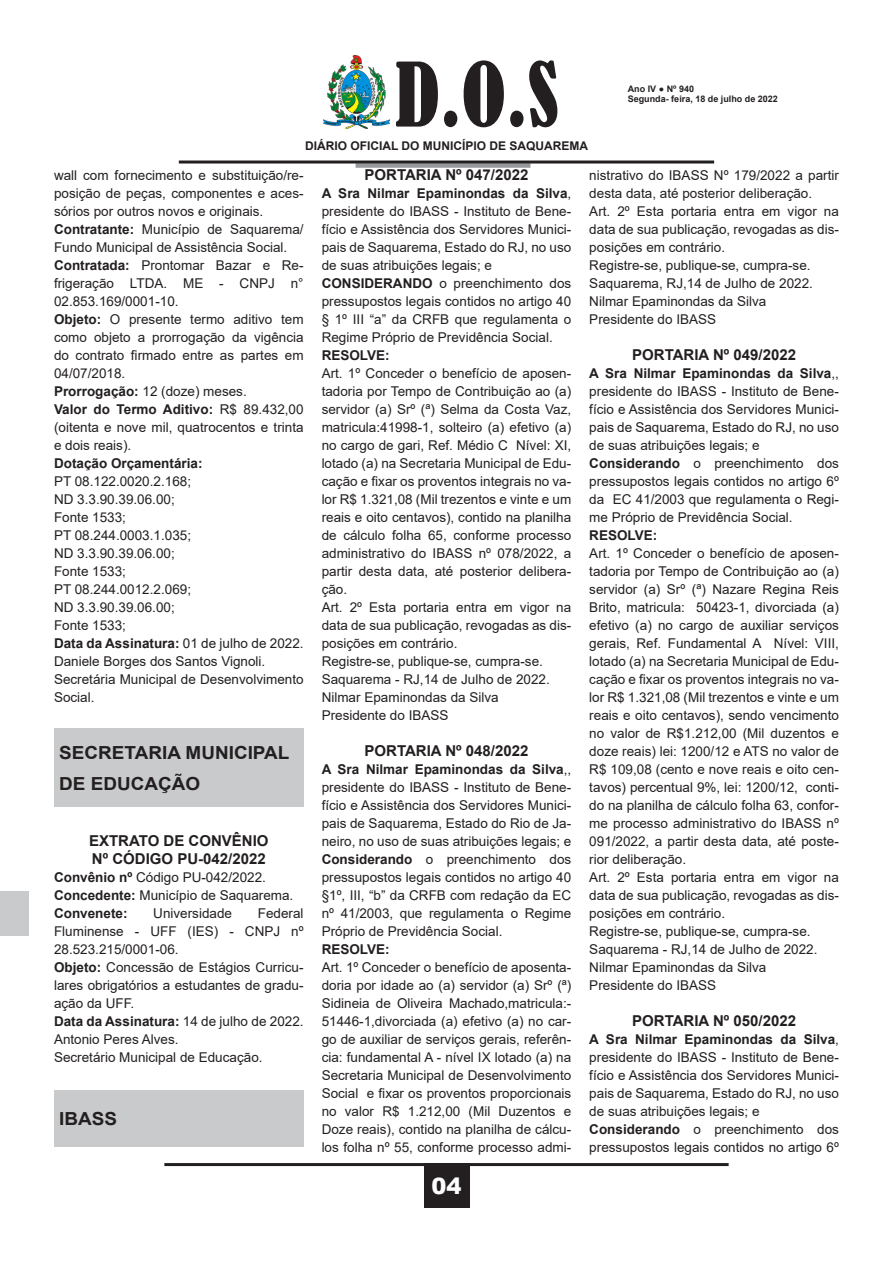
<style>
.page{position:relative;width:893px;height:1263px;background:#fff}
.page>*{position:absolute;margin:0;border:0;box-sizing:border-box;transform-origin:0 0}
.t1{font:condensed 82.5px "Bernard";color:#231f20}
.t2{font:900 22.5px "Arial";color:#fff}
.t3{font:700 18px "Arial";color:#231f20;scale:1.05 1}
.t4{font:700 15px "Arial";color:#231f20}
.t5{font:13.5px/18px "Arial";color:#231f20;text-align:justify}
.t6{font:700 13.5px "Arial";color:#231f20}
.t7{font:700 12px "Arial";color:#231f20}
.t8{font:700 9px/10.8px "Arial";color:#231f20}
.s1{font-weight:700}
.s2{font-weight:400}
</style>
<div class="page">
<hr style="left:164px;top:1163px;width:565px;height:3px;background:#231f20">
<div style="left:424px;top:1163px;width:45px;height:45px;background:#231f20"></div>
<img style="left:324px;top:55px;width:65px;height:73px">
<div style="left:356px;top:163px;width:174px;height:5px;background:#97999c"></div>
<hr style="left:179px;top:161px;width:535px;height:3px;background:#231f20">
<div style="left:54px;top:729px;width:250px;height:78px;background:#c9cacc"></div>
<div style="left:0;top:890px;width:29px;height:45px;background:#c9cacc"></div>
<div style="left:54px;top:1091px;width:250px;height:56px;background:#c9cacc"></div>
<h1 class="t1" style="left:395px;top:47px;width:165px">D.O.S</h1>
<p class="t7" style="left:305px;top:137px;width:285px">DIÁRIO OFICIAL DO MUNICÍPIO DE SAQUAREMA</p>
<p class="t8" style="left:628px;top:83px;width:152px">Ano IV ● Nº 940<br>Segunda- feira, 18 de julho de 2022</p>
<p class="t5" style="left:54px;top:166px;width:251px">wall com fornecimento e substituição/re&shy;posição de peças, componentes e aces&shy;sórios por outros novos e originais.</p>
<p class="t5" style="left:54px;top:220px;width:251px"><span class="s1">Contratante:</span> Município de Saquarema/<br>Fundo Municipal de Assistência Social.</p>
<p class="t5" style="left:54px;top:256px;width:251px"><span class="s1">Contratada:</span> Prontomar Bazar e Re&shy;frigeração LTDA. ME - CNPJ n° 02.853.169/0001-10.</p>
<p class="t5" style="left:54px;top:310px;width:251px"><span class="s1">Objeto:</span> O presente termo aditivo tem como objeto a prorrogação da vigência do contrato firmado entre as partes em 04/07/2018.</p>
<p class="t5" style="left:54px;top:382px;width:194px"><span class="s1">Prorrogação:</span> 12 (doze) meses.</p>
<p class="t5" style="left:54px;top:400px;width:251px"><span class="s1">Valor do Termo Aditivo:</span> R$ 89.432,00 (oitenta e nove mil, quatrocentos e trinta e dois reais).</p>
<p class="t6" style="left:54px;top:454px;width:150px">Dotação Orçamentária:</p>
<p class="t5" style="left:54px;top:472px;width:139px">PT 08.122.0020.2.168;</p>
<p class="t5" style="left:54px;top:490px;width:122px">ND 3.3.90.39.06.00;</p>
<p class="t5" style="left:54px;top:508px;width:74px">Fonte 1533;</p>
<p class="t5" style="left:54px;top:526px;width:139px">PT 08.244.0003.1.035;</p>
<p class="t5" style="left:54px;top:544px;width:122px">ND 3.3.90.39.06.00;</p>
<p class="t5" style="left:54px;top:562px;width:74px">Fonte 1533;</p>
<p class="t5" style="left:54px;top:580px;width:139px">PT 08.244.0012.2.069;</p>
<p class="t5" style="left:54px;top:598px;width:122px">ND 3.3.90.39.06.00;</p>
<p class="t5" style="left:54px;top:616px;width:74px">Fonte 1533;</p>
<p class="t6" style="left:54px;top:634px;width:251px">Data da Assinatura: <span class="s2">01 de julho de 2022.</span></p>
<p class="t5" style="left:54px;top:652px;width:213px">Daniele Borges dos Santos Vignoli.</p>
<p class="t5" style="left:54px;top:670px;width:251px">Secretária Municipal de Desenvolvimento<br>Social.</p>
<p class="t3" style="left:59px;top:740px;width:221px">SECRETARIA MUNICIPAL</p>
<p class="t3" style="left:59px;top:771px;width:136px">DE EDUCAÇÃO</p>
<p class="t4" style="left:89px;top:830px;width:181px">EXTRATO DE CONVÊNIO</p>
<p class="t4" style="left:92px;top:848px;width:175px">Nº CÓDIGO PU-042/2022</p>
<p class="t5" style="left:54px;top:868px;width:213px"><span class="s1">Convênio nº</span> Código PU-042/2022.</p>
<p class="t5" style="left:54px;top:886px;width:241px"><span class="s1">Concedente:</span> Município de Saquarema.</p>
<p class="t6" style="left:54px;top:904px;width:75px">Convenete:</p>
<p class="t5" style="left:153px;top:904px;width:80px">Universidade</p>
<p class="t5" style="left:54px;top:904px;width:251px;text-indent:204px">Federal Fluminense - UFF (IES) - CNPJ nº 28.523.215/0001-06.</p>
<p class="t5" style="left:54px;top:958px;width:251px"><span class="s1">Objeto:</span> Concessão de Estágios Curricu&shy;lares obrigatórios a estudantes de gradu&shy;ação da UFF.</p>
<p class="t6" style="left:54px;top:1012px;width:251px">Data da Assinatura: <span class="s2">14 de julho de 2022.</span></p>
<p class="t5" style="left:54px;top:1030px;width:126px">Antonio Peres Alves.</p>
<p class="t5" style="left:54px;top:1048px;width:210px">Secretário Municipal de Educação.</p>
<p class="t3" style="left:59px;top:1106px;width:57px">IBASS</p>
<p class="t4" style="left:365px;top:164px;width:165px">PORTARIA Nº 047/2022</p>
<p class="t5" style="left:322px;top:184px;width:251px"><span class="s1">A Sra Nilmar Epaminondas da Silva</span>, presidente do IBASS - Instituto de Bene&shy;fício e Assistência dos Servidores Munici&shy;pais de Saquarema, Estado do RJ, no uso de suas atribuições legais; e</p>
<p class="t5" style="left:322px;top:274px;width:251px"><span class="s1">CONSIDERANDO</span> o preenchimento dos pressupostos legais contidos no artigo 40 § 1º III “a” da CRFB que regulamenta o Regime Próprio de Previdência Social.</p>
<p class="t6" style="left:322px;top:346px;width:70px">RESOLVE:</p>
<p class="t5" style="left:322px;top:364px;width:251px">Art. 1º Conceder o benefício de aposen&shy;tadoria por Tempo de Contribuição ao (a) servidor (a) Srº (ª) Selma da Costa Vaz, matricula:41998-1, solteiro (a) efetivo (a) no cargo de gari, Ref. Médio C Nível: XI, lotado (a) na Secretaria Municipal de Edu&shy;cação e fixar os proventos integrais no va&shy;lor R$ 1.321,08 (Mil trezentos e vinte e um reais e oito centavos), contido na planilha de cálculo folha 65, conforme processo administrativo do IBASS nº 078/2022, a partir desta data, até posterior delibera&shy;ção.</p>
<p class="t5" style="left:322px;top:598px;width:251px">Art. 2º Esta portaria entra em vigor na data de sua publicação, revogadas as dis&shy;posições em contrário.</p>
<p class="t5" style="left:322px;top:652px;width:223px">Registre-se, publique-se, cumpra-se.</p>
<p class="t5" style="left:322px;top:670px;width:230px">Saquarema - RJ,14 de Julho de 2022.</p>
<p class="t5" style="left:322px;top:688px;width:179px">Nilmar Epaminondas da Silva</p>
<p class="t5" style="left:322px;top:706px;width:128px">Presidente do IBASS</p>
<p class="t4" style="left:365px;top:740px;width:165px">PORTARIA Nº 048/2022</p>
<p class="t5" style="left:322px;top:760px;width:251px"><span class="s1">A Sra Nilmar Epaminondas da Silva</span>,, presidente do IBASS - Instituto de Bene&shy;fício e Assistência dos Servidores Munici&shy;pais de Saquarema, Estado do Rio de Ja&shy;neiro, no uso de suas atribuições legais; e</p>
<p class="t5" style="left:322px;top:850px;width:251px"><span class="s1">Considerando</span> o preenchimento dos pressupostos legais contidos no artigo 40 §1º, III, “b” da CRFB com redação da EC nº 41/2003, que regulamenta o Regime Próprio de Previdência Social.</p>
<p class="t6" style="left:322px;top:940px;width:70px">RESOLVE:</p>
<p class="t5" style="left:322px;top:958px;width:251px">Art. 1º Conceder o benefício de aposenta&shy;doria por idade ao (a) servidor (a) Srº (ª)<br>Sidineia de Oliveira Machado,matricula:- 51446-1,divorciada (a) efetivo (a) no car&shy;go de auxiliar de serviços gerais, referên&shy;cia: fundamental A - nível IX lotado (a) na Secretaria Municipal de Desenvolvimento Social e fixar os proventos proporcionais no valor R$ 1.212,00 (Mil Duzentos e Doze reais), contido na planilha de cálcu&shy;los folha nº 55, conforme processo admi-</p>
<h2 class="t2" style="left:431px;top:1170px;width:32px">04</h2>
<p class="t5" style="left:589px;top:166px;width:251px">nistrativo do IBASS Nº 179/2022 a partir desta data, até posterior deliberação.</p>
<p class="t5" style="left:589px;top:202px;width:251px">Art. 2º Esta portaria entra em vigor na data de sua publicação, revogadas as dis&shy;posições em contrário.</p>
<p class="t5" style="left:589px;top:256px;width:223px">Registre-se, publique-se, cumpra-se.</p>
<p class="t5" style="left:589px;top:274px;width:225px">Saquarema, RJ,14 de Julho de 2022.</p>
<p class="t5" style="left:589px;top:292px;width:179px">Nilmar Epaminondas da Silva</p>
<p class="t5" style="left:589px;top:310px;width:128px">Presidente do IBASS</p>
<p class="t4" style="left:632px;top:344px;width:165px">PORTARIA Nº 049/2022</p>
<p class="t5" style="left:589px;top:364px;width:251px"><span class="s1">A Sra Nilmar Epaminondas da Silva</span>,, presidente do IBASS - Instituto de Bene&shy;fício e Assistência dos Servidores Munici&shy;pais de Saquarema, Estado do RJ, no uso de suas atribuições legais; e</p>
<p class="t5" style="left:589px;top:454px;width:251px"><span class="s1">Considerando</span> o preenchimento dos pressupostos legais contidos no artigo 6º da EC 41/2003 que regulamenta o Regi&shy;me Próprio de Previdência Social.</p>
<p class="t6" style="left:589px;top:526px;width:70px">RESOLVE:</p>
<p class="t5" style="left:589px;top:544px;width:251px">Art. 1º Conceder o benefício de aposen&shy;tadoria por Tempo de Contribuição ao (a) servidor (a) Srº (ª) Nazare Regina Reis Brito, matricula: 50423-1, divorciada (a) efetivo (a) no cargo de auxiliar serviços gerais, Ref. Fundamental A Nível: VIII, lotado (a) na Secretaria Municipal de Edu&shy;cação e fixar os proventos integrais no va&shy;lor R$ 1.321,08 (Mil trezentos e vinte e um reais e oito centavos), sendo vencimento no valor de R$1.212,00 (Mil duzentos e doze reais) lei: 1200/12 e ATS no valor de R$ 109,08 (cento e nove reais e oito cen&shy;tavos) percentual 9%, lei: 1200/12, conti&shy;do na planilha de cálculo folha 63, confor&shy;me processo administrativo do IBASS nº 091/2022, a partir desta data, até poste&shy;rior deliberação.</p>
<p class="t5" style="left:589px;top:868px;width:251px">Art. 2º Esta portaria entra em vigor na data de sua publicação, revogadas as dis&shy;posições em contrário.</p>
<p class="t5" style="left:589px;top:922px;width:223px">Registre-se, publique-se, cumpra-se.</p>
<p class="t5" style="left:589px;top:940px;width:230px">Saquarema - RJ,14 de Julho de 2022.</p>
<p class="t5" style="left:589px;top:958px;width:179px">Nilmar Epaminondas da Silva</p>
<p class="t5" style="left:589px;top:976px;width:128px">Presidente do IBASS</p>
<p class="t4" style="left:632px;top:1010px;width:165px">PORTARIA Nº 050/2022</p>
<p class="t5" style="left:589px;top:1030px;width:251px"><span class="s1">A Sra Nilmar Epaminondas da Silva</span>, presidente do IBASS - Instituto de Bene&shy;fício e Assistência dos Servidores Munici&shy;pais de Saquarema, Estado do RJ, no uso de suas atribuições legais; e</p>
<p class="t5" style="left:589px;top:1120px;width:251px"><span class="s1">Considerando</span> o preenchimento dos pressupostos legais contidos no artigo 6º</p>
</div>
